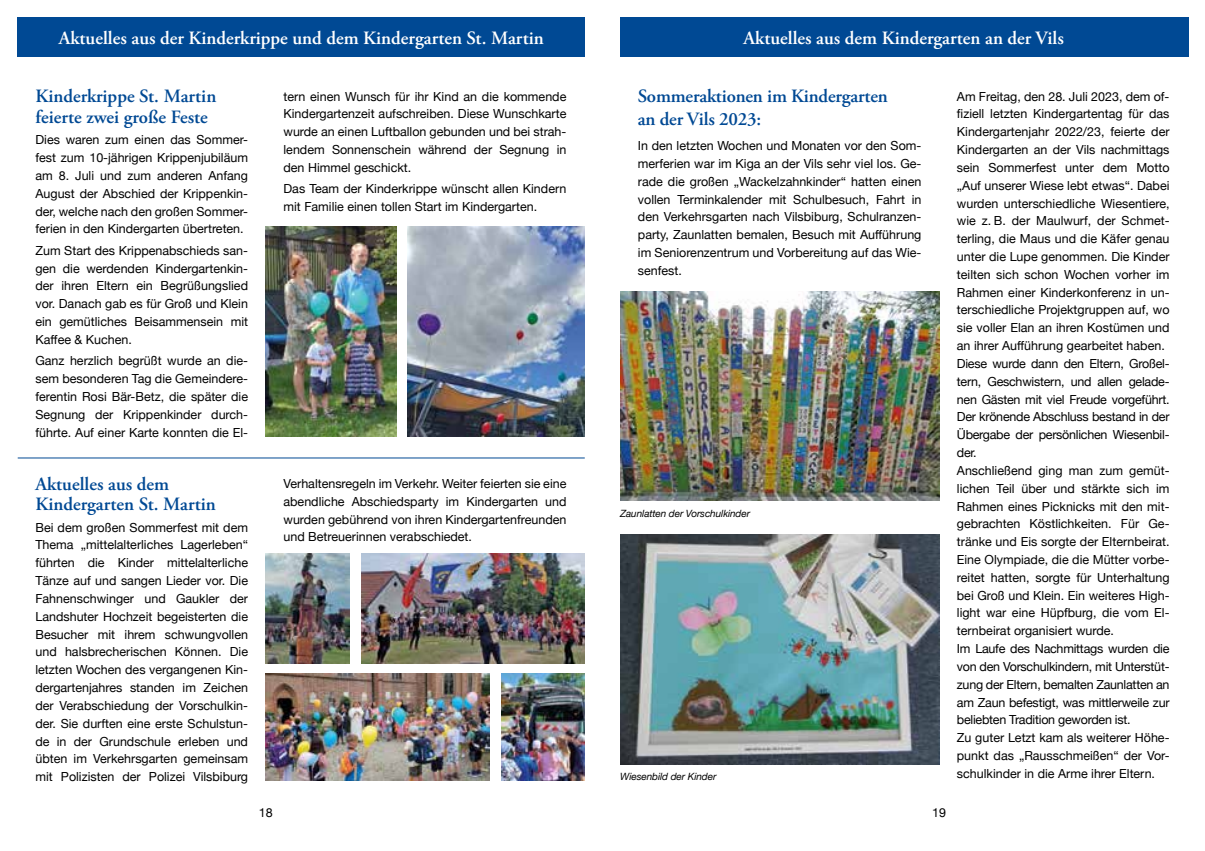
<style>
.page{position:relative;width:1205px;height:851px;background:#fff}
.page>*{position:absolute;margin:0;border:0;box-sizing:border-box;transform-origin:0 0}
.t1{font:600 18.75px/20.6px "Adobe Garamond Pro";color:#004994}
.t2{font:600 18.75px "Adobe Garamond Pro";color:#fff}
.t3{font:12.5px/17.8px "Helvetica Neue";color:#000;text-align:justify}
.t4{font:italic 10px "Helvetica Neue";letter-spacing:-.01em;color:#000}
</style>
<div class="page">
<div style="left:18px;top:18px;width:567px;height:39px;background:#004994"></div>
<div style="left:620px;top:18px;width:568px;height:39px;background:#004994"></div>
<hr style="left:18px;top:457px;width:567px;height:1px;background:#004994">
<img style="left:361px;top:553px;width:224px;height:110px">
<img style="left:266px;top:553px;width:83px;height:110px">
<img style="left:266px;top:673px;width:223px;height:107px">
<img style="left:501px;top:673px;width:84px;height:107px">
<img style="left:620px;top:291px;width:319px;height:209px">
<img style="left:620px;top:534px;width:319px;height:230px">
<img style="left:407px;top:227px;width:178px;height:209px">
<img style="left:266px;top:227px;width:131px;height:209px">
<h1 class="t2" style="left:59px;top:27px;width:486px">Aktuelles aus der Kinderkrippe und dem Kindergarten St. Martin</h1>
<h1 class="t1" style="left:35px;top:86px;width:182px">Kinderkrippe St. Martin feierte zwei große Feste</h1>
<p class="t3" style="left:35px;top:132px;width:214px">Dies waren zum einen das Sommer&shy;fest zum 10-jährigen Krippenjubiläum am 8. Juli und zum anderen Anfang August der Abschied der Krippenkin&shy;der, welche nach den großen Sommer&shy;ferien in den Kindergarten übertreten.</p>
<p class="t3" style="left:35px;top:242px;width:214px">Zum Start des Krippenabschieds san&shy;gen die werdenden Kindergartenkin&shy;der ihren Eltern ein Begrüßungslied vor. Danach gab es für Groß und Klein ein gemütliches Beisammensein mit Kaffee &amp; Kuchen.</p>
<p class="t3" style="left:35px;top:352px;width:214px">Ganz herzlich begrüßt wurde an die&shy;sem besonderen Tag die Gemeindere&shy;ferentin Rosi Bär-Betz, die später die Segnung der Krippenkinder durch&shy;führte. Auf einer Karte konnten die El-</p>
<h1 class="t1" style="left:35px;top:473px;width:182px">Aktuelles aus dem<br>Kindergarten St. Martin</h1>
<p class="t3" style="left:35px;top:519px;width:214px">Bei dem großen Sommerfest mit dem Thema „mittelalterliches Lagerleben“ führten die Kinder mittelalterliche Tänze auf und sangen Lieder vor. Die Fahnenschwinger und Gaukler der Landshuter Hochzeit begeisterten die Besucher mit ihrem schwungvollen und halsbrecherischen Können. Die letzten Wochen des vergangenen Kin&shy;dergartenjahres standen im Zeichen der Verabschiedung der Vorschulkin&shy;der. Sie durften eine erste Schulstun&shy;de in der Grundschule erleben und übten im Verkehrsgarten gemeinsam mit Polizisten der Polizei Vilsbiburg</p>
<p class="t3" style="left:283px;top:88px;width:284px">tern einen Wunsch für ihr Kind an die kommende Kindergartenzeit aufschreiben. Diese Wunschkarte wurde an einen Luftballon gebunden und bei strah&shy;lendem Sonnenschein während der Segnung in den Himmel geschickt.</p>
<p class="t3" style="left:283px;top:180px;width:284px">Das Team der Kinderkrippe wünscht allen Kindern mit Familie einen tollen Start im Kindergarten.</p>
<p class="t3" style="left:283px;top:475px;width:284px">Verhaltensregeln im Verkehr. Weiter feierten sie eine abendliche Abschiedsparty im Kindergarten und wurden gebührend von ihren Kindergartenfreunden und Betreuerinnen verabschiedet.</p>
<h1 class="t2" style="left:743px;top:27px;width:322px">Aktuelles aus dem Kindergarten an der Vils</h1>
<h1 class="t1" style="left:638px;top:85px;width:251px;line-height:22.5px">Sommeraktionen im Kindergarten an der Vils 2023:</h1>
<p class="t3" style="left:638px;top:137px;width:285px">In den letzten Wochen und Monaten vor den Som&shy;merferien war im Kiga an der Vils sehr viel los. Ge&shy;rade die großen „Wackelzahnkinder“ hatten einen vollen Terminkalender mit Schulbesuch, Fahrt in den Verkehrsgarten nach Vilsbiburg, Schulranzen&shy;party, Zaunlatten bemalen, Besuch mit Aufführung im Seniorenzentrum und Vorbereitung auf das Wie&shy;senfest.</p>
<p class="t4" style="left:620px;top:505px;width:131px">Zaunlatten der Vorschulkinder</p>
<p class="t4" style="left:620px;top:769px;width:98px">Wiesenbild der Kinder</p>
<p class="t3" style="left:957px;top:88px;width:214px;text-align:left">Am Freitag, den 28. Juli 2023, dem of&shy;fiziell letzten Kindergartentag für das Kindergartenjahr 2022/23, feierte der Kindergarten an der Vils nachmittags sein Sommerfest unter dem Motto „Auf unserer Wiese lebt etwas“. Dabei wurden unterschiedliche Wiesentiere, wie z. B. der Maulwurf, der Schmet&shy;terling, die Maus und die Käfer genau unter die Lupe genommen. Die Kinder teilten sich schon Wochen vorher im Rahmen einer Kinderkonferenz in un&shy;terschiedliche Projektgruppen auf, wo sie voller Elan an ihren Kostümen und an ihrer Aufführung gearbeitet haben.<br>Diese wurde dann den Eltern, Großel&shy;tern, Geschwistern, und allen gelade&shy;nen Gästen mit viel Freude vorgeführt.<br>Der krönende Abschluss bestand in der Übergabe der persönlichen Wiesenbil&shy;der.<br>Anschließend ging man zum gemüt&shy;lichen Teil über und stärkte sich im Rahmen eines Picknicks mit den mit&shy;gebrachten Köstlichkeiten. Für Ge&shy;tränke und Eis sorgte der Elternbeirat.<br>Eine Olympiade, die die Mütter vorbe&shy;reitet hatten, sorgte für Unterhaltung bei Groß und Klein. Ein weiteres High&shy;light war eine Hüpfburg, die vom El&shy;ternbeirat organisiert wurde.<br>Im Laufe des Nachmittags wurden die von den Vorschulkindern, mit Unterstüt&shy;zung der Eltern, bemalten Zaunlatten an am Zaun befestigt, was mittlerweile zur beliebten Tradition geworden ist.<br>Zu guter Letzt kam als weiterer Höhe&shy;punkt das „Rausschmeißen“ der Vor&shy;schulkinder in die Arme ihrer Eltern.</p>
<p class="t3" style="left:259px;top:804px;width:15px">18</p>
<p class="t3" style="left:932px;top:804px;width:15px">19</p>
</div>
